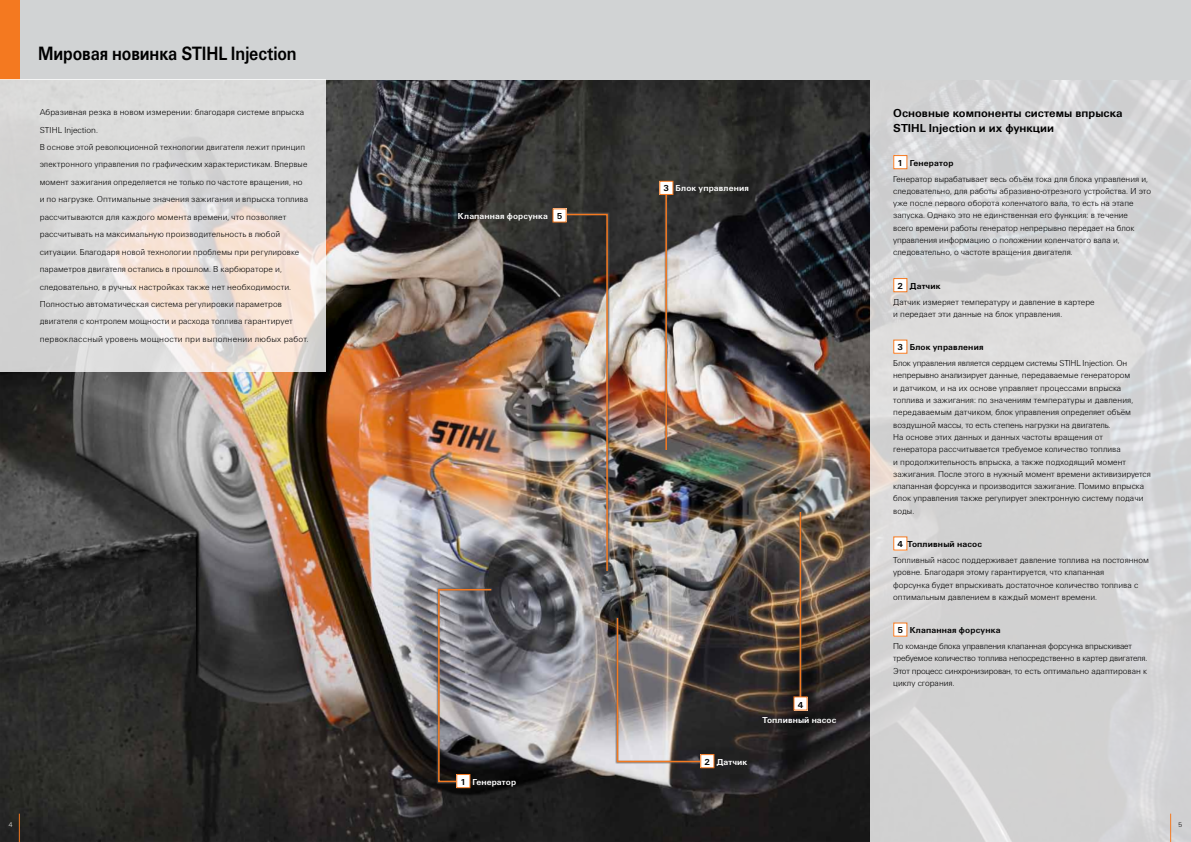
<style>
.page{position:relative;width:1191px;height:842px;background:#fff}
.page>*{position:absolute;margin:0;border:0;box-sizing:border-box;transform-origin:0 0}
.t1{font:700 20px "U001 TCY";letter-spacing:-.01em;color:#000;scale:.85 1}
.t2{font:700 12px/14.4px "U001 TCY";color:#000}
.t3{font:300 9px/12.3px "U001 TCY";color:#000}
.t4{font:300 9px/12.3px "U001 TCY";letter-spacing:-.02em;color:#000}
.t5{font:700 9px "U001 TCY";letter-spacing:.015em;color:#000}
.t6{font:700 9px "U001 TCY";letter-spacing:.01em;color:#fff}
.t7{font:300 7px "U001 TCY";color:#fff}
.t8{font:300 7px "U001 TCY";color:#000}
.s1{color:#000}
</style>
<div class="page">
<img style="left:0;top:79px;width:870px;height:763px">
<div style="left:0;top:0;width:595px;height:79px;background:#d1d3d4"></div>
<svg style="left:870px;top:79px;width:321px;height:763px;background:#d5d5d5"></svg>
<div style="left:893px;top:156px;width:14px;height:13px;background:#fff"></div>
<div style="left:893px;top:155px;width:14px;height:14px;border:1px solid #f47920"></div>
<div style="left:893px;top:279px;width:14px;height:13px;background:#fff"></div>
<div style="left:893px;top:278px;width:14px;height:14px;border:1px solid #f47920"></div>
<div style="left:893px;top:340px;width:14px;height:13px;background:#fff"></div>
<div style="left:893px;top:340px;width:14px;height:14px;border:1px solid #f47920"></div>
<div style="left:893px;top:537px;width:14px;height:13px;background:#fff"></div>
<div style="left:893px;top:623px;width:14px;height:13px;background:#fff"></div>
<div style="left:893px;top:622px;width:14px;height:15px;border:1px solid #f47920"></div>
<div style="left:0;top:0;width:20px;height:79px;background:#f47920"></div>
<svg style="left:0;top:79px;width:326px;height:292px;background:#e0dcd8"></svg>
<svg style="left:1170px;top:814px;width:1px;height:28px"></svg>
<svg style="left:19px;top:814px;width:1px;height:28px"></svg>
<div style="left:436px;top:587px;width:57px;height:197px;background:#58595b;opacity:.69"></div>
<svg style="left:437px;top:588px;width:56px;height:195px;background:#797477"></svg>
<div style="left:457px;top:774px;width:13px;height:14px;background:#fff"></div>
<div style="left:456px;top:774px;width:14px;height:14px;border:1px solid #f47920"></div>
<hr style="left:664px;top:191px;width:4px;height:261px;background:#58595b;opacity:.69">
<hr style="left:665px;top:193px;width:2px;height:257px;background:#f47920">
<div style="left:660px;top:181px;width:13px;height:13px;background:#fff"></div>
<div style="left:659px;top:181px;width:14px;height:14px;border:1px solid #f47920"></div>
<div style="left:798px;top:510px;width:5px;height:190px;background:#58595b;opacity:.69"></div>
<hr style="left:799px;top:512px;width:2px;height:186px;background:#f47920">
<div style="left:794px;top:697px;width:13px;height:13px;background:#fff"></div>
<div style="left:554px;top:212px;width:55px;height:360px;background:#58595b;opacity:.69"></div>
<img style="left:554px;top:213px;width:54px;height:359px">
<div style="left:553px;top:209px;width:13px;height:13px;background:#fff"></div>
<svg style="left:616px;top:616px;width:90px;height:147px;background:#89817e"></svg>
<div style="left:700px;top:754px;width:14px;height:14px;background:#fff"></div>
<div style="left:700px;top:754px;width:14px;height:14px;border:1px solid #f47920"></div>
<div style="left:595px;top:0;width:596px;height:79px;background:#d1d3d4"></div>
<h1 class="t1" style="left:38px;top:42px;width:305px">Мировая новинка STIHL Injection</h1>
<p class="t3" style="left:40px;top:103px;width:270px;line-height:17.4px">Абразивная резка в новом измерении: благодаря системе впрыска STIHL Injection.<br>В основе этой революционной технологии двигателя лежит принцип электронного управления по графическим характеристикам. Впервые момент зажигания определяется не только по частоте вращения, но и по нагрузке. Оптимальные значения зажигания и впрыска топлива рассчитываются для каждого момента времени, что позволяет рассчитывать на максимальную производительность в любой ситуации. Благодаря новой технологии проблемы при регулировке параметров двигателя остались в прошлом. В карбюраторе и, следовательно, в ручных настройках также нет необходимости.<br>Полностью автоматическая система регулировки параметров двигателя с контролем мощности и расхода топлива гарантирует первоклассный уровень мощности при выполнении любых работ.</p>
<p class="t6" style="left:458px;top:211px;width:106px">Клапанная форсунка <span class="s1">5</span></p>
<p class="t6" style="left:460px;top:777px;width:57px"><span class="s1">1</span> Генератор</p>
<p class="t6" style="left:663px;top:184px;width:87px"><span class="s1">3</span> Блок управления</p>
<p class="t6" style="left:704px;top:757px;width:44px"><span class="s1">2</span> Датчик</p>
<p class="t5" style="left:797px;top:700px;width:7px">4</p>
<p class="t6" style="left:762px;top:715px;width:75px">Топливный насос</p>
<h2 class="t2" style="left:893px;top:106px;width:231px">Основные компоненты системы впрыска<br>STIHL Injection и их функции</h2>
<p class="t5" style="left:897px;top:158px;width:58px">1 Генератор</p>
<p class="t3" style="left:893px;top:172px;width:259px">Генератор вырабатывает весь объём тока для блока управления и, следовательно, для работы абразивно-отрезного устройства. И это уже после первого оборота коленчатого вала, то есть на этапе запуска. Однако это не единственная его функция: в течение<br>всего времени работы генератор непрерывно передает на блок управления информацию о положении коленчатого вала и, следовательно, о частоте вращения двигателя.</p>
<p class="t5" style="left:897px;top:281px;width:45px">2 Датчик</p>
<p class="t3" style="left:893px;top:295px;width:203px">Датчик измеряет температуру и давление в картере и передает эти данные на блок управления.</p>
<p class="t5" style="left:897px;top:342px;width:87px">3 Блок управления</p>
<p class="t3" style="left:893px;top:357px;width:259px">Блок управления является сердцем системы STIHL Injection. Он непрерывно анализирует данные, передаваемые генератором<br>и датчиком, и на их основе управляет процессами впрыска топлива и зажигания: по значениям температуры и давления, передаваемым датчиком, блок управления определяет объём воздушной массы, то есть степень нагрузки на двигатель.<br>На основе этих данных и данных частоты вращения от<br>генератора рассчитывается требуемое количество топлива<br>и продолжительность впрыска, а также подходящий момент зажигания. После этого в нужный момент времени активизируется клапанная форсунка и производится зажигание. Помимо впрыска блок управления также регулирует электронную систему подачи воды.</p>
<p class="t5" style="left:897px;top:539px;width:86px">4 Топливный насос</p>
<p class="t3" style="left:893px;top:554px;width:257px">Топливный насос поддерживает давление топлива на постоянном уровне. Благодаря этому гарантируется, что клапанная<br>форсунка будет впрыскивать достаточное количество топлива с оптимальным давлением в каждый момент времени.</p>
<p class="t5" style="left:897px;top:625px;width:104px">5 Клапанная форсунка</p>
<p class="t4" style="left:893px;top:640px;width:256px">По команде блока управления клапанная форсунка впрыскивает требуемое количество топлива непосредственно в картер двигателя.<br>Этот процесс синхронизирован, то есть оптимально адаптирован к циклу сгорания.</p>
<p class="t7" style="left:8px;top:821px;width:6px">4</p>
<p class="t8" style="left:1178px;top:821px;width:6px">5</p>
</div>
